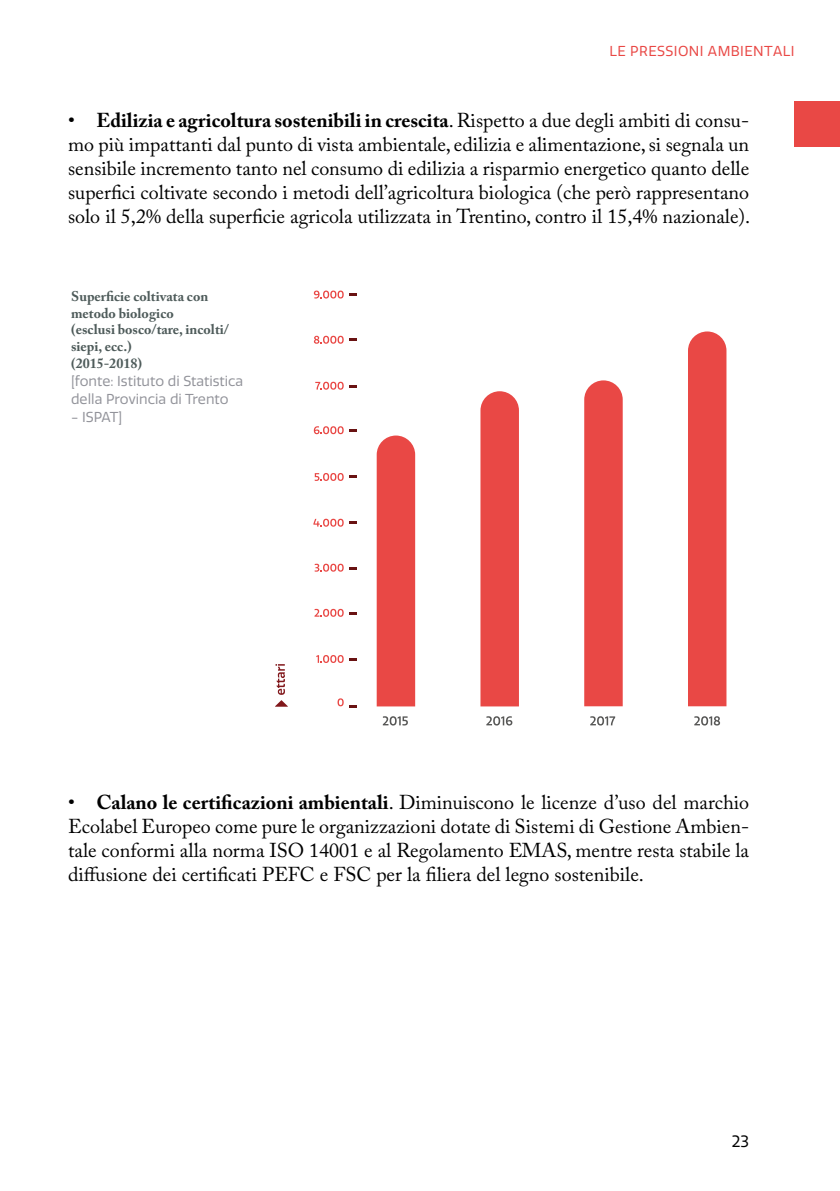
<style>
.page{position:relative;width:840px;height:1191px;background:#fff}
.page>*{position:absolute;margin:0;border:0;box-sizing:border-box;transform-origin:0 0}
.t1{font:20px/24px "Adobe Caslon Pro";color:#000;text-align:justify}
.t2{font:16px "Quatro";color:#000}
.t3{font:700 14px/16.8px "Adobe Caslon Pro";color:#4e5b5a}
.t4{font:14px/18px "Quatro";color:#92939a}
.t5{font:14px "Quatro";letter-spacing:.03em;color:#e94845}
.s1{font-weight:700}
</style>
<div class="page">
<div style="left:794px;top:102px;width:45px;height:45px;background:#e94845"></div>
<svg style="left:382px;top:716px;width:25px;height:9px"></svg>
<svg style="left:486px;top:716px;width:26px;height:9px"></svg>
<svg style="left:590px;top:716px;width:24px;height:9px"></svg>
<svg style="left:694px;top:716px;width:25px;height:9px"></svg>
<svg style="left:349px;top:705px;width:7px;height:2px"></svg>
<svg style="left:337px;top:698px;width:6px;height:8px"></svg>
<svg style="left:349px;top:658px;width:7px;height:2px"></svg>
<svg style="left:349px;top:612px;width:7px;height:2px"></svg>
<svg style="left:349px;top:567px;width:7px;height:2px"></svg>
<svg style="left:349px;top:522px;width:7px;height:2px"></svg>
<svg style="left:349px;top:476px;width:7px;height:2px"></svg>
<svg style="left:349px;top:429px;width:7px;height:2px"></svg>
<svg style="left:349px;top:385px;width:7px;height:2px"></svg>
<svg style="left:349px;top:339px;width:7px;height:2px"></svg>
<svg style="left:316px;top:655px;width:27px;height:8px"></svg>
<svg style="left:314px;top:609px;width:29px;height:8px"></svg>
<svg style="left:314px;top:564px;width:29px;height:7px"></svg>
<svg style="left:313px;top:519px;width:30px;height:8px"></svg>
<svg style="left:314px;top:473px;width:29px;height:8px"></svg>
<svg style="left:313px;top:426px;width:30px;height:8px"></svg>
<svg style="left:315px;top:382px;width:28px;height:8px"></svg>
<svg style="left:314px;top:336px;width:29px;height:8px"></svg>
<svg style="left:313px;top:290px;width:30px;height:8px"></svg>
<svg style="left:349px;top:294px;width:7px;height:2px"></svg>
<div style="left:376px;top:435px;width:39px;height:271px;background:#e94845"></div>
<div style="left:480px;top:391px;width:38px;height:315px;background:#e94845"></div>
<div style="left:584px;top:380px;width:38px;height:326px;background:#e94845"></div>
<div style="left:688px;top:331px;width:38px;height:375px;background:#e94845"></div>
<svg style="left:275px;top:664px;width:13px;height:42px"></svg>
<p class="t5" style="left:609px;top:43px;width:186px">LE PRESSIONI AMBIENTALI</p>
<p class="t1" style="left:68px;top:108px;width:683px">• <span class="s1">Edilizia e agricoltura sostenibili in crescita</span>. Rispetto a due degli ambiti di consu&shy;mo più impattanti dal punto di vista ambientale, edilizia e alimentazione, si segnala un sensibile incremento tanto nel consumo di edilizia a risparmio energetico quanto delle superfici coltivate secondo i metodi dell’agricoltura biologica (che però rappresentano solo il 5,2% della superficie agricola utilizzata in Trentino, contro il 15,4% nazionale).</p>
<p class="t3" style="left:71px;top:288px;width:159px">Superficie coltivata con metodo biologico<br>(esclusi bosco/tare, incolti/ siepi, ecc.)<br>(2015-2018)</p>
<p class="t4" style="left:71px;top:372px;width:173px">[fonte: Istituto di Statistica della Provincia di Trento</p>
<p class="t4" style="left:71px;top:408px;width:53px">- ISPAT]</p>
<p class="t1" style="left:68px;top:790px;width:682px">• <span class="s1">Calano le certificazioni ambientali</span>. Diminuiscono le licenze d’uso del marchio Ecolabel Europeo come pure le organizzazioni dotate di Sistemi di Gestione Ambien&shy;tale conformi alla norma ISO 14001 e al Regolamento EMAS, mentre resta stabile la diffusione dei certificati PEFC e FSC per la filiera del legno sostenibile.</p>
<p class="t2" style="left:731px;top:1131px;width:19px">23</p>
</div>
